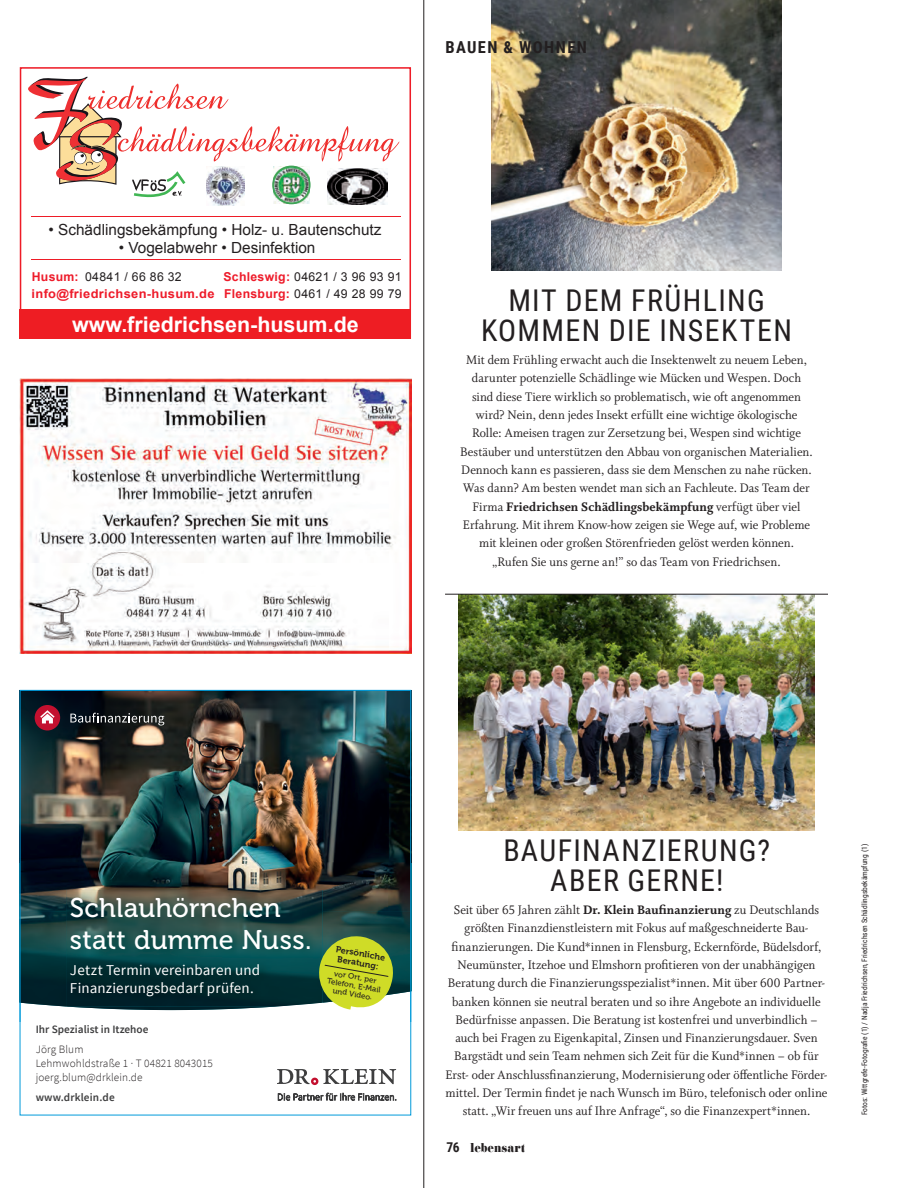
<style>
.page{position:relative;width:899px;height:1188px;background:#fff}
.page>*{position:absolute;margin:0;border:0;box-sizing:border-box;transform-origin:0 0}
.t1{font:30px/30px "Roboto Condensed";letter-spacing:.045em;color:#231f20;text-align:center}
.t2{font:27px/31.5px "Museo 500";letter-spacing:.005em;color:#fff}
.t3{font:700 21.45px "Arial";color:#fff}
.t4{font:700 16.5px "Roboto Condensed";letter-spacing:.085em;color:#231f20}
.t5{font:15.3px "Arial";color:#231f20}
.t6{font:15px/18px "Source Sans Pro";letter-spacing:.015em;color:#fff}
.t7{font:13.8px/18.3px "Whitman Roman LF";color:#231f20;text-align:center;scale:.95 1}
.t8{font:13.8px "Whitman Extra Bold LF";letter-spacing:.01em;color:#231f20;scale:.95 1}
.t9{font:13.5px "Didoni URWD";letter-spacing:-.01em;color:#231f20;scale:.96 1}
.t10{font:700 12.3px/17.9px "Arial";letter-spacing:.025em;color:#ee1b2a;text-align:right}
.t11{font:12.3px "Arial";letter-spacing:.025em;color:#231f20}
.t12{font:300 11.25px "Source Sans Pro";letter-spacing:.015em;color:#231f20}
.t13{font:600 11.25px "Source Sans Pro";color:#3e3e3f}
.t14{font:8.85px/9.4px "Museo 700";color:#231f20;text-align:center}
.t15{font:7.8px/8.4px "Museo 500";color:#231f20;text-align:center}
.t16{font:7.5px "Roboto Condensed";color:#231f20}
.s1{font-weight:400;color:#231f20}
.s2{font-weight:700;color:#ee1b2a}
.s3{font-family:"Whitman Roman LF"}
.s4{font-family:"Whitman Extra Bold LF"}
.s5{font-family:"Roboto Condensed";font-weight:700}
</style>
<div class="page">
<hr style="left:423px;top:0;width:1px;height:1188px;background:#231f20">
<img style="left:459px;top:595px;width:355px;height:236px">
<div style="left:20px;top:67px;width:391px;height:272px;border:2px solid #ee1c27"></div>
<div style="left:20px;top:309px;width:391px;height:30px;background:#ee1d23"></div>
<img style="left:210px;top:198px;width:30px;height:8px">
<img style="left:328px;top:198px;width:57px;height:6px">
<hr style="left:31px;top:259px;width:369px;height:1px;background:#ee1c27">
<hr style="left:31px;top:216px;width:369px;height:1px;background:#ee1c27">
<svg style="left:28px;top:76px;width:371px;height:122px"></svg>
<img style="left:273px;top:166px;width:37px;height:37px">
<div style="left:272px;top:166px;width:38px;height:38px;border:2px solid #3fa356;border-radius:50%"></div>
<img style="left:20px;top:378px;width:391px;height:275px">
<svg style="left:277px;top:1069px;width:119px;height:16px"></svg>
<svg style="left:278px;top:1093px;width:118px;height:7px"></svg>
<img style="left:20px;top:690px;width:391px;height:332px">
<img style="left:491px;top:0;width:290px;height:271px">
<hr style="left:445px;top:594px;width:383px;height:1px;background:#231f20">
<p class="t4" style="left:445px;top:35px;width:143px">BAUEN &amp; WOHNEN</p>
<p class="t5" style="left:49px;top:219px;width:334px">• Schädlingsbekämpfung • Holz- u. Bautenschutz</p>
<p class="t5" style="left:119px;top:238px;width:198px">• Vogelabwehr • Desinfektion</p>
<p class="t10" style="left:32px;top:268px;width:371px">Schleswig: <span class="s1">04621 / 3 96 93 91<br></span>info@friedrichsen-husum.de Flensburg: <span class="s1">0461 / 49 28 99 79</span></p>
<h3 class="t3" style="left:72px;top:310px;width:288px">www.friedrichsen-husum.de</h3>
<p class="t11" style="left:32px;top:268px;width:152px"><span class="s2">Husum:</span> 04841 / 66 86 32</p>
<h1 class="t1" style="left:481px;top:284px;width:312px">MIT DEM FRÜHLING<br>KOMMEN DIE INSEKTEN</h1>
<p class="t7" style="left:460px;top:351px;width:372px">Mit dem Frühling erwacht auch die Insektenwelt zu neuem Leben, darunter potenzielle Schädlinge wie Mücken und Wespen. Doch sind diese Tiere wirklich so problematisch, wie oft angenommen wird? Nein, denn jedes Insekt erfüllt eine wichtige ökologische Rolle: Ameisen tragen zur Zersetzung bei, Wespen sind wichtige Bestäuber und unterstützen den Abbau von organischen Materialien.<br>Dennoch kann es passieren, dass sie dem Menschen zu nahe rücken.<br>Was dann? Am besten wendet man sich an Fachleute. Das Team der</p>
<p class="t8" style="left:472px;top:499px;width:347px"><span class="s3">Firma</span> Friedrichsen Schädlingsbekämpfung <span class="s3">verfügt über viel</span></p>
<p class="t7" style="left:463px;top:516px;width:367px">Erfahrung. Mit ihrem Know-how zeigen sie Wege auf, wie Probleme mit kleinen oder großen Störenfrieden gelöst werden können. „Rufen Sie uns gerne an!” so das Team von Friedrichsen.</p>
<h2 class="t2" style="left:70px;top:892px;width:243px">Schlauhörnchen statt dumme Nuss.</h2>
<p class="t6" style="left:70px;top:961px;width:192px">Jetzt Termin vereinbaren und<br>Finanzierungsbedarf prüfen.</p>
<p class="t13" style="left:36px;top:1022px;width:114px">Ihr Spezialist in Itzehoe</p>
<p class="t12" style="left:36px;top:1056px;width:179px">Lehmwohldstraße 1 · T 04821 8043015</p>
<p class="t12" style="left:36px;top:1042px;width:49px">Jörg Blum</p>
<p class="t13" style="left:36px;top:1090px;width:80px">www.drklein.de</p>
<p class="t12" style="left:36px;top:1071px;width:108px">joerg.blum@drklein.de</p>
<p class="t14" style="left:337px;top:944px;width:51px;rotate:10deg">Persönliche<br>Beratung:</p>
<p class="t15" style="left:329px;top:968px;width:56px;rotate:10deg">vor Ort, per<br>Telefon, E-Mail und Video.</p>
<h1 class="t1" style="left:503px;top:834px;width:268px">BAUFINANZIERUNG?<br>ABER GERNE!</h1>
<p class="t7" style="left:445px;top:901px;width:404px">Seit über 65 Jahren zählt <span class="s4">Dr. Klein Baufinanzierung</span> zu Deutschlands größten Finanzdienstleistern mit Fokus auf maßgeschneiderte Bau&shy;finanzierungen. Die Kund*innen in Flensburg, Eckernförde, Büdelsdorf, Neumünster, Itzehoe und Elmshorn profitieren von der unabhängigen Beratung durch die Finanzierungsspezialist*innen. Mit über 600 Partner&shy;banken können sie neutral beraten und so ihre Angebote an individuelle Bedürfnisse anpassen. Die Beratung ist kostenfrei und unverbindlich – auch bei Fragen zu Eigenkapital, Zinsen und Finanzierungsdauer. Sven Bargstädt und sein Team nehmen sich Zeit für die Kund*innen – ob für Erst- oder Anschlussfinanzierung, Modernisierung oder öffentliche Förder&shy;mittel. Der Termin findet je nach Wunsch im Büro, telefonisch oder online statt. „Wir freuen uns auf Ihre Anfrage“, so die Finanzexpert*innen.</p>
<p class="t9" style="left:447px;top:1140px;width:83px"><span class="s5">76</span> lebensart</p>
<p class="t16" style="left:859px;top:1115px;width:273px;rotate:-90deg">Fotos: Wittgrefe-Fotografie (1) / Nadja Friedrichsen, Friedrichsen Schädlingsbekämpfung (1)</p>
</div>
